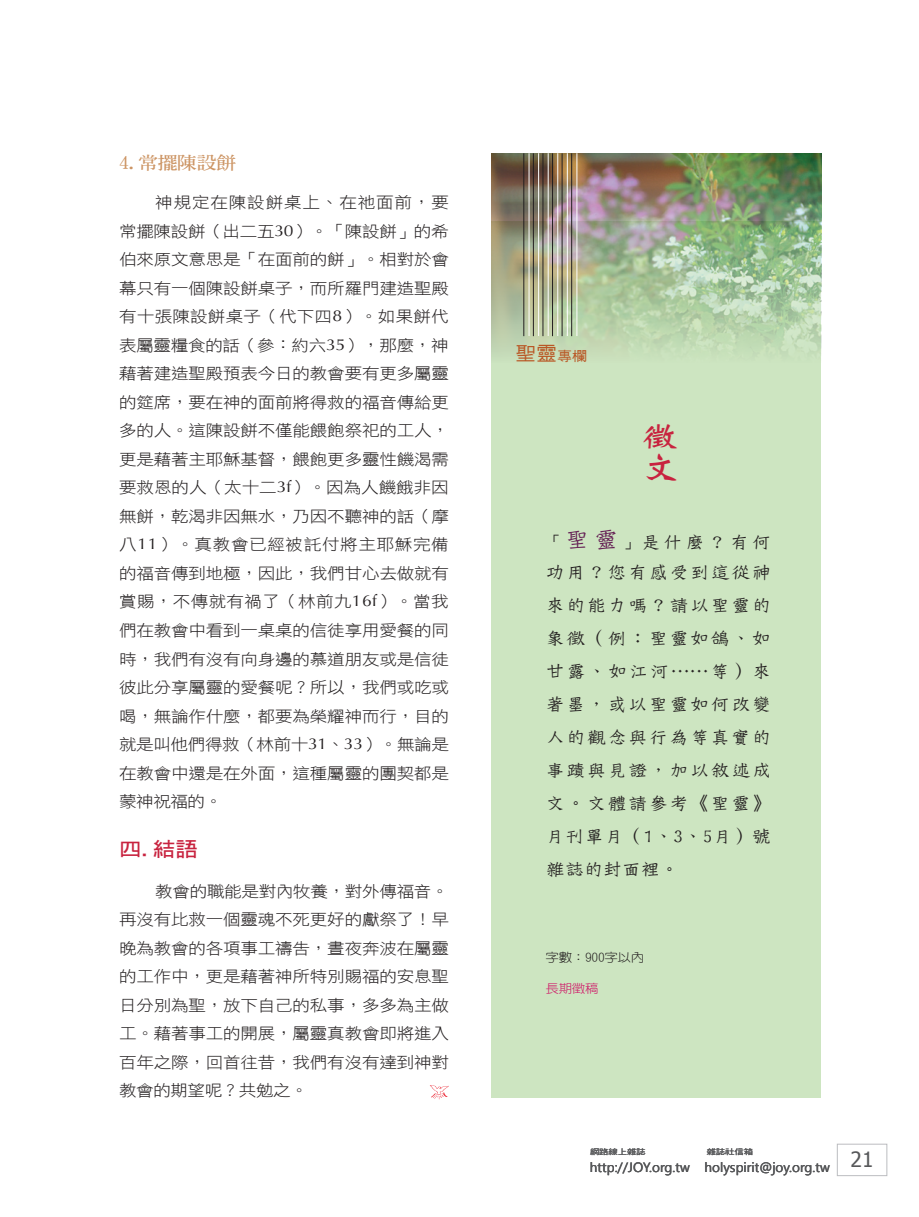
<style>
.page{position:relative;width:919px;height:1217px;background:#fff}
.page>*{position:absolute;margin:0;border:0;box-sizing:border-box;transform-origin:0 0}
.t1{font:32.4px/31.7px "DF Wei Bei W7 WIN BF";color:#c8233f;scale:1.11 1}
.大標{font:20.25px "DF Hei W7 WIN BF";color:#c8233f;scale:1.11 1}
.主題前言{font:19.5px/33px "DF Tie Xian W3 WIN BF";letter-spacing:.055em;color:#231f20}
.t2{font:18.9px "DF Hei W5 WIN BF";color:#b95826;scale:1.11 1}
.中標{font:17.55px "DF Ming W7 WIN BF";color:#cc9463;scale:1.11 1}
.t3{font:15.75px/28.5px "DF Hei W3 WIN BF";letter-spacing:-.01em;color:#231f20;text-align:justify;scale:1.11 1}
.t4{font:13.5px "Segoe UI";color:#57585a}
.t5{font:12.15px "DF Yuan W3 WIN BF";letter-spacing:-.025em;color:#231f20;scale:1.11 1}
.t6{font:12.15px "DF Yuan W3 WIN BF";color:#d01a69;scale:1.11 1}
.t7{font:7.5px "DF Hei W5 WIN BF";letter-spacing:-.015em;color:#57585a;scale:1.25 1}
.s1{font-family:"Optima"}
.s2{font-size:13.5px}
.s3{font-size:16.5px}
.s4{font-size:25.5px;color:#662256}
</style>
<div class="page">
<div style="left:837px;top:1143px;width:50px;height:32px;border:1px solid #bcbdc0"></div>
<svg style="left:430px;top:1085px;width:19px;height:14px"></svg>
<div style="left:491px;top:222px;width:330px;height:875px;background:#cde5c1"></div>
<img style="left:491px;top:153px;width:330px;height:201px">
<hr style="left:571px;top:153px;width:1px;height:183px;background:#231f20">
<hr style="left:562px;top:153px;width:1px;height:183px;background:#231f20">
<hr style="left:552px;top:153px;width:1px;height:183px;background:#231f20">
<hr style="left:542px;top:153px;width:1px;height:183px;background:#231f20">
<hr style="left:533px;top:153px;width:1px;height:183px;background:#231f20">
<hr style="left:523px;top:153px;width:1px;height:183px;background:#231f20">
<hr style="left:576px;top:153px;width:1px;height:183px;background:#fff">
<hr style="left:567px;top:153px;width:1px;height:183px;background:#fff">
<hr style="left:557px;top:153px;width:1px;height:183px;background:#fff">
<hr style="left:548px;top:153px;width:1px;height:183px;background:#fff">
<hr style="left:538px;top:153px;width:1px;height:183px;background:#fff">
<hr style="left:528px;top:153px;width:1px;height:183px;background:#fff">
<p class="中標" style="left:119px;top:154px;width:107px">4.常擺陳設餅</p>
<p class="t3" style="left:119px;top:188px;width:298px;text-indent:36px">神規定在陳設餅桌上、在祂面前，要常擺陳設餅（出二五<span class="s1">30</span>）。「陳設餅」的希伯來原文意思是「在面前的餅」。相對於會幕只有一個陳設餅桌子，而所羅門建造聖殿有十張陳設餅桌子（代下四<span class="s1">8</span>）。如果餅代表屬靈糧食的話（參：約六<span class="s1">35</span>），那麼，神藉著建造聖殿預表今日的教會要有更多屬靈的筵席，要在神的面前將得救的福音傳給更多的人。這陳設餅不僅能餵飽祭祀的工人，更是藉著主耶穌基督，餵飽更多靈性饑渴需要救恩的人（太十二<span class="s1">3f</span>）。因為人饑餓非因無餅，乾渴非因無水，乃因不聽神的話（摩八<span class="s1">11</span>）。真教會已經被託付將主耶穌完備的福音傳到地極，因此，我們甘心去做就有賞賜，不傳就有禍了（林前九<span class="s1">16f</span>）。當我們在教會中看到一桌桌的信徒享用愛餐的同時，我們有沒有向身邊的慕道朋友或是信徒彼此分享屬靈的愛餐呢？所以，我們或吃或喝，無論作什麼，都要為榮耀神而行，目的就是叫他們得救（林前十<span class="s1">31</span>、<span class="s1">33</span>）。無論是在教會中還是在外面，這種屬靈的團契都是蒙神祝福的。</p>
<p class="大標" style="left:119px;top:839px;width:72px">四.結語</p>
<p class="t3" style="left:119px;top:876px;width:298px;text-indent:36px">教會的職能是對內牧養，對外傳福音。再沒有比救一個靈魂不死更好的獻祭了！早晚為教會的各項事工禱告，晝夜奔波在屬靈的工作中，更是藉著神所特別賜福的安息聖日分別為聖，放下自己的私事，多多為主做工。藉著事工的開展，屬靈真教會即將進入百年之際，回首往昔，我們有沒有達到神對教會的期望呢？共勉之。</p>
<p class="t2" style="left:515px;top:343px;width:66px">聖靈<span class="s2">專欄</span></p>
<p class="t1" style="left:642px;top:420px;width:33px">徵文</p>
<p class="主題前言" style="left:545px;top:526px;width:227px;line-height:30px"><span class="s3">「</span><span class="s4">聖靈</span><span class="s3">」</span>是什麼？有何功用？您有感受到這從神</p>
<p class="主題前言" style="left:545px;top:588px;width:227px;text-align:justify">來的能力嗎？請以聖靈的象徵（例：聖靈如鴿、如甘露、如江河……等）來著墨，或以聖靈如何改變人的觀念與行為等真實的事蹟與見證，加以敘述成文。文體請參考《聖靈》月刊單月（1、3、5月）號雜誌的封面裡。</p>
<p class="t5" style="left:545px;top:951px;width:90px">字數：900字以內</p>
<p class="t6" style="left:545px;top:981px;width:49px">長期徵稿</p>
<p class="t7" style="left:590px;top:1147px;width:46px">網路線上雜誌</p>
<p class="t7" style="left:706px;top:1147px;width:39px">雜誌社信箱</p>
<p class="t4" style="left:590px;top:1157px;width:285px">http://JOY.org.tw holyspirit@joy.org.tw <sup>21</sup></p>
</div>
